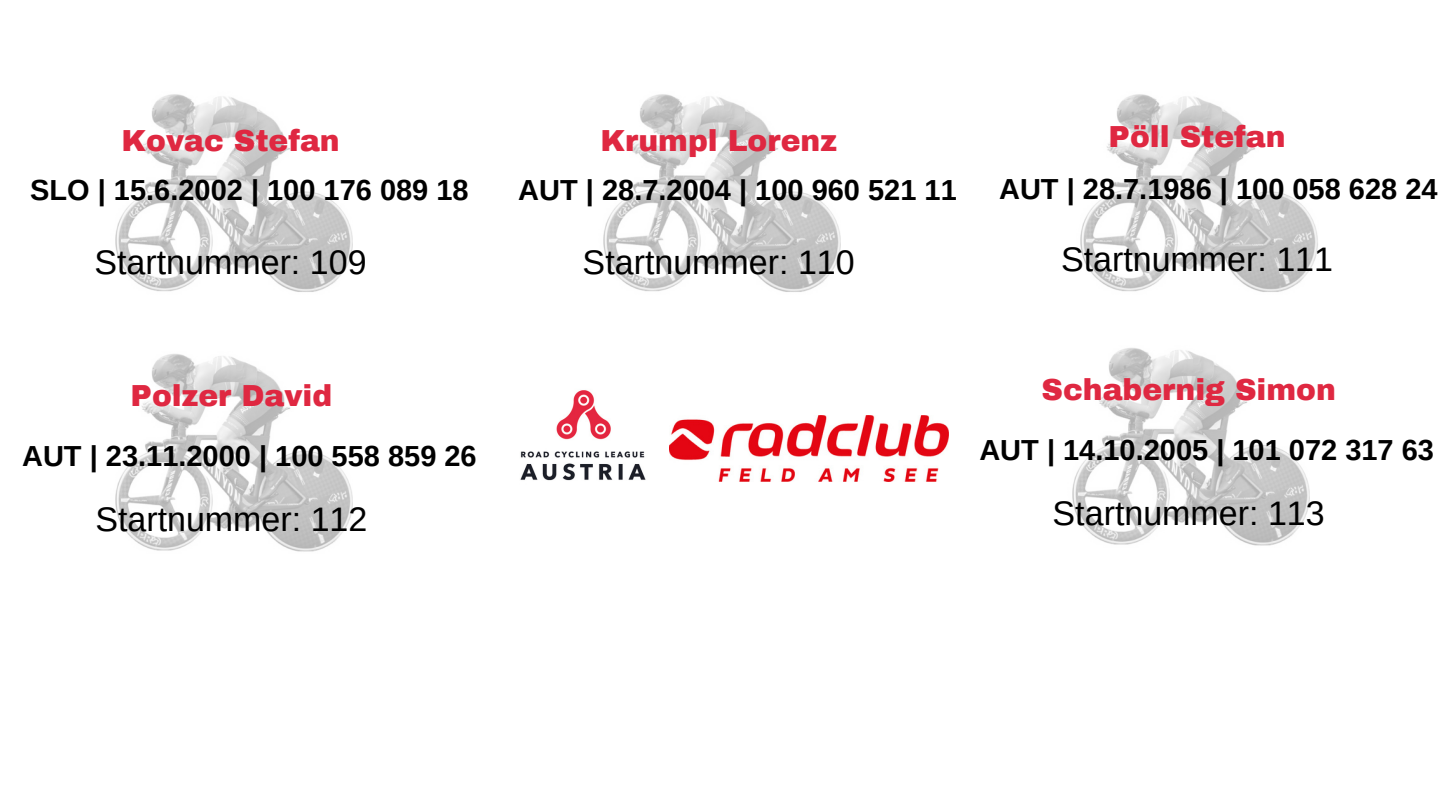
<style>
.page{position:relative;width:1440px;height:810px;background:#fff}
.page>*{position:absolute;margin:0;border:0;box-sizing:border-box;transform-origin:0 0}
.t1{font:34px "Arimo";color:#000}
.t2{font:900 29.8px "Archivo";color:#df2841}
.t3{font:700 29px "Arimo";color:#000}
</style>
<div class="page">
<img style="left:520px;top:390px;width:126px;height:91px">
<img style="left:115px;top:354px;width:238px;height:198px">
<img style="left:1080px;top:94px;width:238px;height:198px">
<img style="left:669px;top:416px;width:279px;height:66px">
<img style="left:115px;top:94px;width:238px;height:198px">
<img style="left:1072px;top:348px;width:238px;height:198px">
<img style="left:603px;top:94px;width:238px;height:198px">
<p class="t2" style="left:121px;top:125px;width:220px">Kovac Stefan</p>
<p class="t3" style="left:30px;top:173px;width:440px">SLO | 15.6.2002 | 100 176 089 18</p>
<h2 class="t1" style="left:95px;top:243px;width:274px">Startnummer: 109</h2>
<p class="t2" style="left:131px;top:380px;width:203px">Polzer David</p>
<h2 class="t3" style="left:22px;top:439px;width:456px">AUT | 23.11.2000 | 100 558 859 26</h2>
<h1 class="t1" style="left:95px;top:500px;width:274px">Startnummer: 112</h1>
<h2 class="t2" style="left:600px;top:125px;width:238px">Krumpl Lorenz</h2>
<h1 class="t3" style="left:518px;top:173px;width:440px">AUT | 28.7.2004 | 100 960 521 11</h1>
<p class="t1" style="left:583px;top:243px;width:274px">Startnummer: 110</p>
<p class="t2" style="left:1109px;top:121px;width:178px">Pöll Stefan</p>
<p class="t3" style="left:999px;top:173px;width:440px">AUT | 28.7.1986 | 100 058 628 24</p>
<h2 class="t1" style="left:1061px;top:241px;width:274px">Startnummer: 111</h2>
<h1 class="t2" style="left:1042px;top:374px;width:296px">Schabernig Simon</h1>
<p class="t3" style="left:979px;top:433px;width:456px">AUT | 14.10.2005 | 101 072 317 63</p>
<p class="t1" style="left:1053px;top:494px;width:274px">Startnummer: 113</p>
</div>
